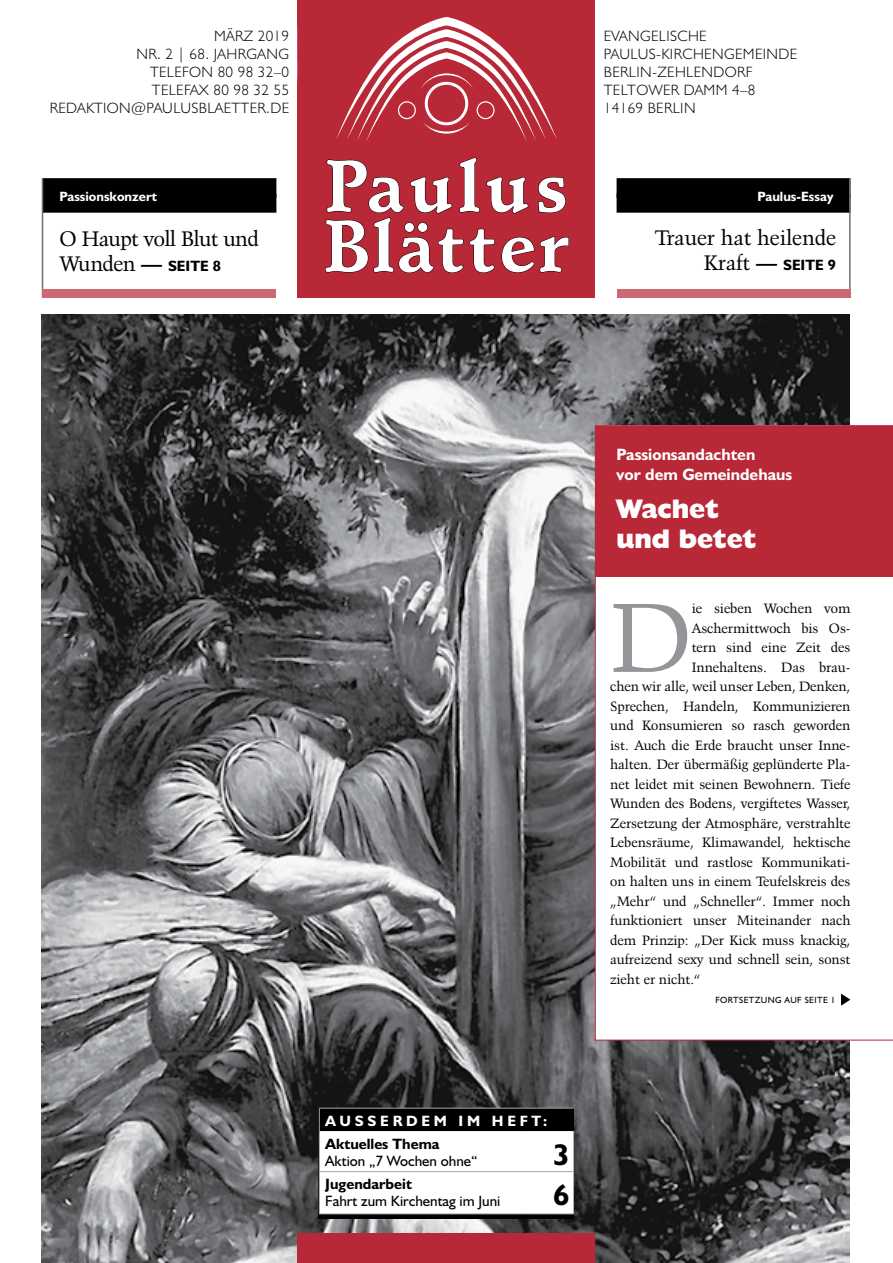
<style>
.page{position:relative;width:893px;height:1263px;background:#fff}
.page>*{position:absolute;margin:0;border:0;box-sizing:border-box;transform-origin:0 0}
.t1{font:97.8px "Kuenstler 480 BT";color:#939598}
.t2{font:700 72px/60px "Schneidler BT";letter-spacing:.03em;color:#fff}
.t3{font:700 30px "Humanist 521 BT";color:#000}
.t4{font:800 27px/30px "Humanist 521 BT";color:#fff}
.t5{font:21px/25.2px "Kuenstler 480 BT";letter-spacing:-.025em;color:#000}
.t6{font:21px "Kuenstler 480 BT";color:#000}
.t7{font:700 16.5px/19.5px "Humanist 521 BT";color:#fff}
.t8{font:300 15px/18px "Humanist 521 BT";letter-spacing:.025em;color:#000;text-align:right}
.t9{font:15px "Humanist 521 BT";color:#000}
.t10{font:700 15px "Humanist 521 BT";color:#000}
.t11{font:700 15px "Humanist 521 BT";letter-spacing:.25em;color:#fff}
.t12{font:13.5px "Kuenstler 480 BT";color:#000}
.t13{font:700 13.5px "Humanist 521 BT";color:#fff}
.t14{font:9px "Humanist 521 BT";letter-spacing:.04em;color:#000}
.s1{font-weight:700}
.s2{font-family:"Humanist 521 BT";font-weight:700;font-size:15px}
.s3{font-family:"Kuenstler 480 BT";font-weight:400;font-size:21px}
.s4{font-family:"Kuenstler 480 BT";font-size:21px}
</style>
<div class="page">
<img style="left:42px;top:315px;width:808px;height:948px">
<div style="left:298px;top:0;width:297px;height:298px;background:#b82837"></div>
<svg style="left:325px;top:157px;width:244px;height:116px"></svg>
<svg style="left:336px;top:17px;width:221px;height:124px"></svg>
<div style="left:43px;top:178px;width:233px;height:20px;background:#000"></div>
<div style="left:43px;top:193px;width:233px;height:20px;background:#000"></div>
<div style="left:617px;top:178px;width:233px;height:20px;background:#000"></div>
<div style="left:617px;top:193px;width:233px;height:20px;background:#000"></div>
<hr style="left:42px;top:178px;width:1px;height:120px;background:#6d6e71">
<hr style="left:849px;top:178px;width:1px;height:118px;background:#6d6e71">
<div style="left:43px;top:289px;width:233px;height:9px;background:#cd6973"></div>
<div style="left:617px;top:289px;width:233px;height:9px;background:#cd6973"></div>
<svg style="left:595px;top:425px;width:298px;height:615px"></svg>
<div style="left:595px;top:426px;width:298px;height:151px;background:#b82837"></div>
<div style="left:298px;top:1233px;width:297px;height:30px;background:#b82837"></div>
<svg style="left:319px;top:1214px;width:255px;height:4px"></svg>
<svg style="left:319px;top:1108px;width:255px;height:105px"></svg>
<hr style="left:525px;top:1108px;width:49px;height:1px;background:#a7a9ac">
<hr style="left:320px;top:1131px;width:205px;height:1px;background:#fff">
<hr style="left:525px;top:1131px;width:49px;height:1px;background:#fff">
<hr style="left:319px;top:1131px;width:1px;height:40px;background:#a7a9ac">
<hr style="left:319px;top:1171px;width:206px;height:1px;background:#a7a9ac">
<hr style="left:319px;top:1172px;width:1px;height:41px;background:#a7a9ac">
<hr style="left:525px;top:1171px;width:49px;height:1px;background:#a7a9ac">
<hr style="left:319px;top:1213px;width:206px;height:1px;background:#a7a9ac">
<hr style="left:525px;top:1213px;width:49px;height:1px;background:#a7a9ac">
<svg style="left:841px;top:994px;width:9px;height:12px"></svg>
<p class="t8" style="left:50px;top:27px;width:241px">MÄRZ 2019<br>NR. 2 | 68. JAHRGANG<br>TELEFON 80 98 32–0<br>TELEFAX 80 98 32 55<br>REDAKTION@PAULUSBLAETTER.DE</p>
<p class="t8" style="left:604px;top:27px;width:195px;text-align:left">EVANGELISCHE<br>PAULUS-KIRCHENGEMEINDE<br>BERLIN-ZEHLENDORF<br>TELTOWER DAMM 4–8<br>14169 BERLIN</p>
<p class="t13" style="left:60px;top:188px;width:99px">Passionskonzert</p>
<h3 class="t5" style="left:60px;top:226px;width:201px">O Haupt voll Blut und<br>Wunden <span class="s1">—</span> <span class="s2">SEITE 8</span></h3>
<h2 class="t2" style="left:323px;top:157px;width:248px">Paulus<br>Blätter</h2>
<p class="t13" style="left:757px;top:188px;width:77px">Paulus-Essay</p>
<h3 class="t6" style="left:654px;top:224px;width:183px">Trauer hat heilende</h3>
<p class="t10" style="left:704px;top:255px;width:134px"><span class="s3">Kraft</span> <span class="s4">—</span> SEITE 9</p>
<p class="t7" style="left:617px;top:444px;width:177px">Passionsandachten<br>vor dem Gemeindehaus</p>
<h3 class="t4" style="left:617px;top:493px;width:141px">Wachet und betet</h3>
<h1 class="t1" style="left:610px;top:578px;width:83px">D</h1>
<p class="t12" style="left:692px;top:600px;width:160px">ie sieben Wochen vom</p>
<p class="t12" style="left:692px;top:620px;width:160px">Aschermittwoch bis Os-</p>
<p class="t12" style="left:692px;top:639px;width:160px">tern sind eine Zeit des</p>
<p class="t12" style="left:692px;top:659px;width:160px">Innehaltens. Das brau-</p>
<p class="t12" style="left:610px;top:678px;width:242px">chen wir alle, weil unser Leben, Denken,</p>
<p class="t12" style="left:610px;top:698px;width:242px">Sprechen, Handeln, Kommunizieren</p>
<p class="t12" style="left:610px;top:717px;width:242px">und Konsumieren so rasch geworden</p>
<p class="t12" style="left:610px;top:737px;width:242px">ist. Auch die Erde braucht unser Inne-</p>
<p class="t12" style="left:610px;top:756px;width:242px">halten. Der übermäßig geplünderte Pla-</p>
<p class="t12" style="left:610px;top:776px;width:242px">net leidet mit seinen Bewohnern. Tiefe</p>
<p class="t12" style="left:610px;top:795px;width:242px">Wunden des Bodens, vergiftetes Wasser,</p>
<p class="t12" style="left:610px;top:815px;width:242px">Zersetzung der Atmosphäre, verstrahlte</p>
<p class="t12" style="left:610px;top:834px;width:242px">Lebensräume, Klimawandel, hektische</p>
<p class="t12" style="left:610px;top:854px;width:242px">Mobilität und rastlose Kommunikati-</p>
<p class="t12" style="left:610px;top:873px;width:242px">on halten uns in einem Teufelskreis des</p>
<p class="t12" style="left:610px;top:893px;width:242px">„Mehr“ und „Schneller“. Immer noch</p>
<p class="t12" style="left:610px;top:912px;width:242px">funktioniert unser Miteinander nach</p>
<p class="t12" style="left:610px;top:932px;width:242px">dem Prinzip: „Der Kick muss knackig,</p>
<p class="t12" style="left:610px;top:951px;width:242px">aufreizend sexy und schnell sein, sonst</p>
<p class="t12" style="left:610px;top:971px;width:92px">zieht er nicht.“</p>
<p class="t14" style="left:715px;top:995px;width:122px">FORTSETZUNG AUF SEITE 1</p>
<p class="t11" style="left:325px;top:1111px;width:224px">AUSSERDEM IM HEFT:</p>
<p class="t10" style="left:325px;top:1134px;width:116px">Aktuelles Thema</p>
<p class="t9" style="left:325px;top:1151px;width:154px">Aktion „7 Wochen ohne“</p>
<h3 class="t3" style="left:553px;top:1136px;width:18px">3</h3>
<p class="t10" style="left:325px;top:1174px;width:88px">Jugendarbeit</p>
<p class="t9" style="left:325px;top:1191px;width:177px">Fahrt zum Kirchentag im Juni</p>
<h3 class="t3" style="left:553px;top:1176px;width:18px">6</h3>
</div>
